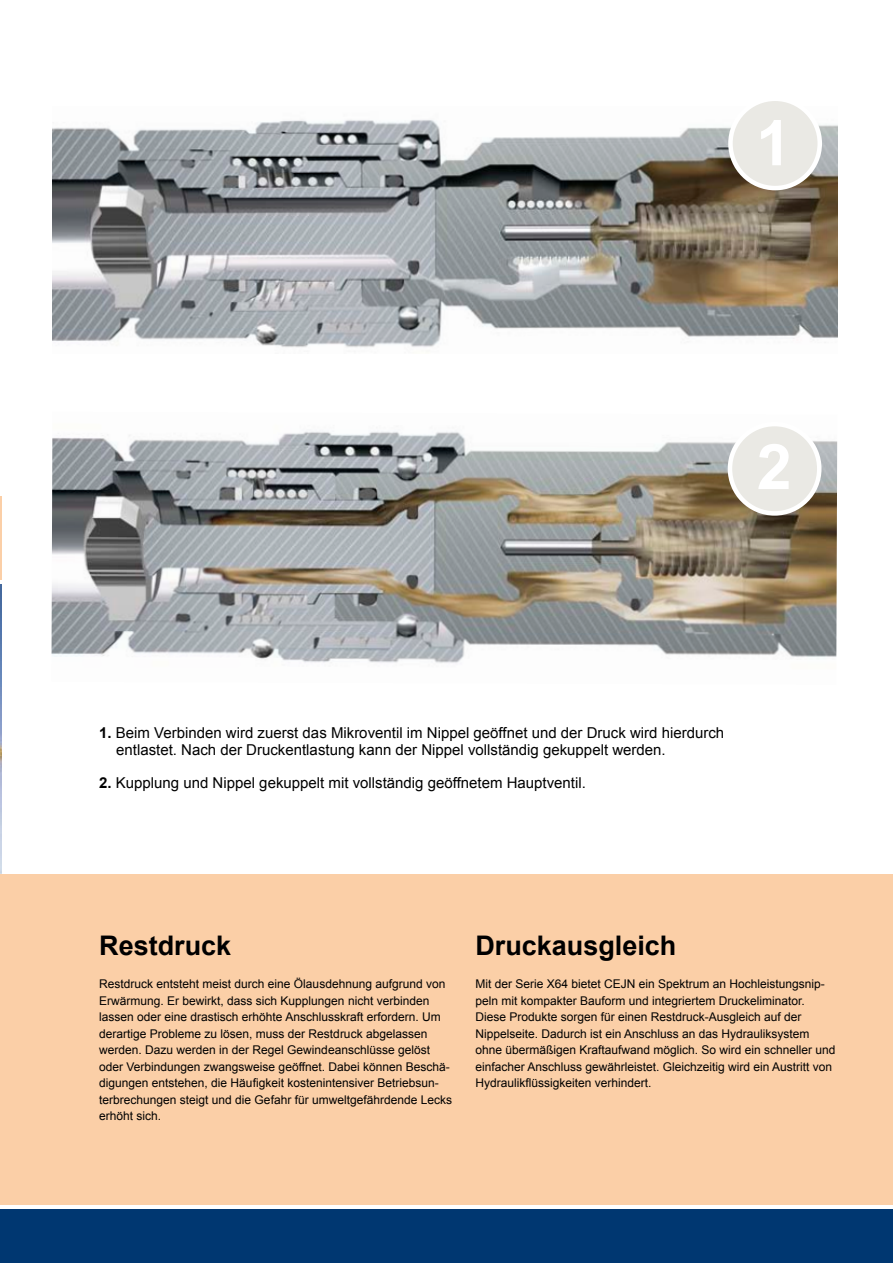
<style>
.page{position:relative;width:893px;height:1263px;background:#fff}
.page>*{position:absolute;margin:0;border:0;box-sizing:border-box;transform-origin:0 0}
.t1{font:700 63px "Arial";color:#fff}
.t2{font:700 27px "Arial";color:#000}
.t3{font:15px/16.5px "Arial";color:#000}
.t4{font:12px/16.5px "Arial";color:#000}
.s1{font-weight:700}
</style>
<div class="page">
<img style="left:52px;top:120px;width:785px;height:228px">
<div style="left:730px;top:99px;width:90px;height:89px;background:#eae9e4;border-radius:50%"></div>
<div style="left:728px;top:97px;width:94px;height:93px;border:4px solid #fff;border-radius:50%"></div>
<img style="left:51px;top:431px;width:786px;height:232px">
<div style="left:730px;top:424px;width:89px;height:89px;background:#eae9e4;border-radius:50%"></div>
<div style="left:728px;top:422px;width:93px;height:94px;border:4px solid #fff;border-radius:50%"></div>
<div style="left:0;top:1210px;width:893px;height:53px;background:#003771"></div>
<img style="left:0;top:585px;width:1px;height:289px">
<hr style="left:0;top:496px;width:1px;height:84px;background:#fbcfa7">
<div style="left:0;top:874px;width:893px;height:331px;background:#fbcfa7"></div>
<h1 class="t1" style="left:756px;top:101px;width:37px">1</h1>
<h1 class="t1" style="left:757px;top:425px;width:37px">2</h1>
<p class="t3" style="left:116px;top:725px;width:609px;text-indent:-17px"><span class="s1">1.</span> Beim Verbinden wird zuerst das Mikroventil im Nippel geöffnet und der Druck wird hierdurch entlastet. Nach der Druckentlastung kann der Nippel vollständig gekuppelt werden.</p>
<p class="t3" style="left:99px;top:774px;width:488px"><span class="s1">2.</span> Kupplung und Nippel gekuppelt mit vollständig geöffnetem Hauptventil.</p>
<h2 class="t2" style="left:99px;top:928px;width:134px">Restdruck</h2>
<p class="t4" style="left:99px;top:976px;width:354px">Restdruck entsteht meist durch eine Ölausdehnung aufgrund von Erwärmung. Er bewirkt, dass sich Kupplungen nicht verbinden lassen oder eine drastisch erhöhte Anschlusskraft erfordern. Um derartige Probleme zu lösen, muss der Restdruck abgelassen werden. Dazu werden in der Regel Gewindeanschlüsse gelöst oder Verbindungen zwangsweise geöffnet. Dabei können Beschä&shy;digungen entstehen, die Häufigkeit kostenintensiver Betriebsun&shy;terbrechungen steigt und die Gefahr für umweltgefährdende Lecks erhöht sich.</p>
<h2 class="t2" style="left:475px;top:928px;width:203px">Druckausgleich</h2>
<p class="t4" style="left:475px;top:976px;width:362px">Mit der Serie X64 bietet CEJN ein Spektrum an Hochleistungsnip&shy;peln mit kompakter Bauform und integriertem Druckeliminator.<br>Diese Produkte sorgen für einen Restdruck-Ausgleich auf der Nippelseite. Dadurch ist ein Anschluss an das Hydrauliksystem ohne übermäßigen Kraftaufwand möglich. So wird ein schneller und einfacher Anschluss gewährleistet. Gleichzeitig wird ein Austritt von Hydraulikflüssigkeiten verhindert.</p>
</div>
